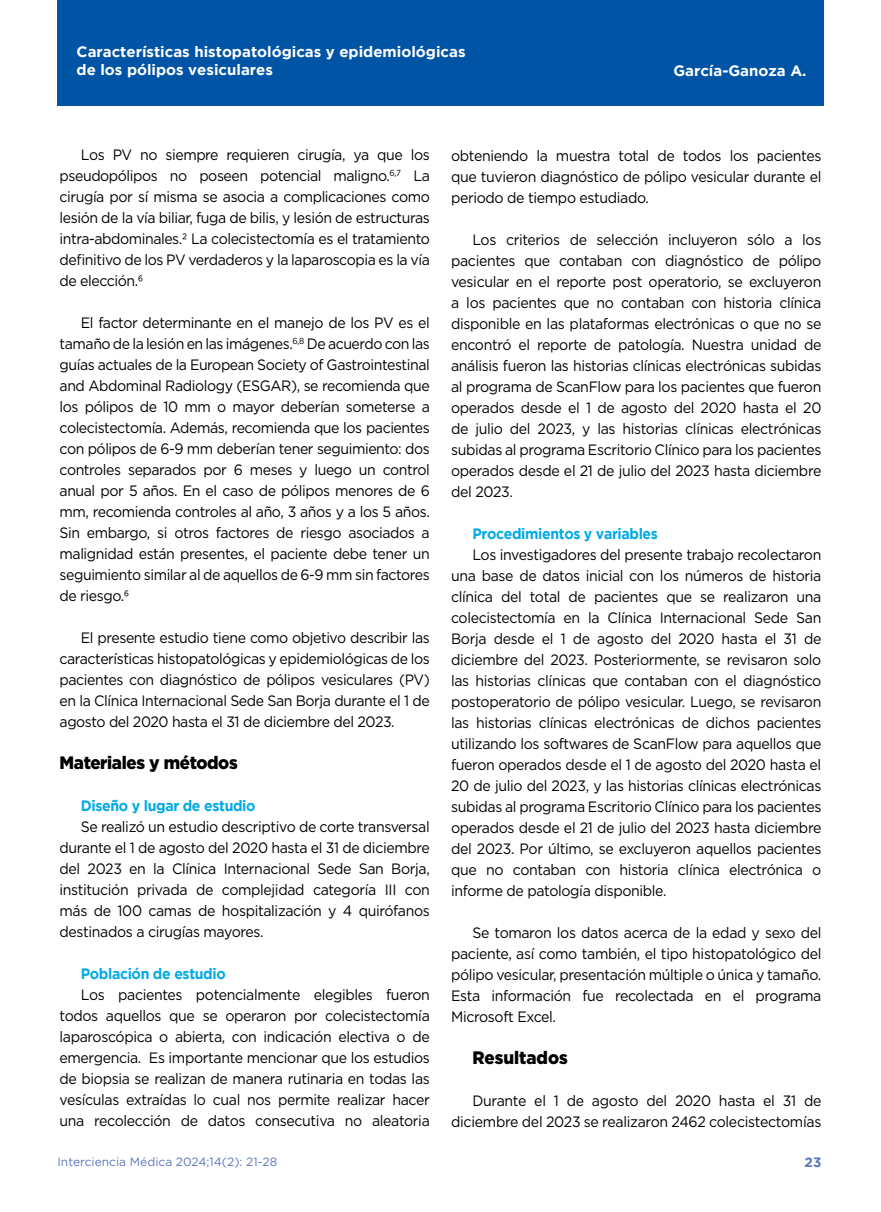
<style>
.page{position:relative;width:881px;height:1212px;background:#fff}
.page>*{position:absolute;margin:0;border:0;box-sizing:border-box;transform-origin:0 0}
.t1{font:900 18px "Gotham";letter-spacing:-.02em;color:#000;scale:.94 1}
.t2{font:900 18px "Gotham";color:#000;scale:.94 1}
.t3{font:15px/21px "Gotham";letter-spacing:-.025em;color:#000;text-align:justify;scale:.94 1}
.t4{font:700 15px/18px "Gotham";color:#fff}
.t5{font:700 15px "Gotham";letter-spacing:-.025em;color:#00aae7;scale:.94 1}
.t6{font:700 13.5px "Gotham";color:#5a77ba}
.t7{font:12px "Gotham";color:#5a77ba}
</style>
<div class="page">
<div style="left:57px;top:0;width:766px;height:106px;background:#0054a6"></div>
<p class="t4" style="left:77px;top:42px;width:390px">Características histopatológicas y epidemiológicas de los pólipos vesiculares</p>
<p class="t4" style="left:673px;top:61px;width:134px">García-Ganoza A.</p>
<p class="t3" style="left:60px;top:143px;width:395px;text-indent:21px">Los PV no siempre requieren cirugía, ya que los pseudopólipos no poseen potencial maligno.<sup>6,7</sup> La cirugía por sí misma se asocia a complicaciones como lesión de la vía biliar, fuga de bilis, y lesión de estructuras intra-abdominales.2 La colecistectomía es el tratamiento definitivo de los PV verdaderos y la laparoscopia es la vía de elección.6</p>
<p class="t3" style="left:60px;top:311px;width:395px;text-indent:21px">El factor determinante en el manejo de los PV es el tamaño de la lesión en las imágenes.<sup>6,8</sup> De acuerdo con las guías actuales de la European Society of Gastrointestinal and Abdominal Radiology (ESGAR), se recomienda que los pólipos de 10 mm o mayor deberían someterse a colecistectomía. Además, recomienda que los pacientes con pólipos de 6-9 mm deberían tener seguimiento: dos controles separados por 6 meses y luego un control anual por 5 años. En el caso de pólipos menores de 6 mm, recomienda controles al año, 3 años y a los 5 años.<br>Sin embargo, si otros factores de riesgo asociados a malignidad están presentes, el paciente debe tener un seguimiento similar al de aquellos de 6-9 mm sin factores de riesgo.6</p>
<p class="t3" style="left:60px;top:626px;width:395px;text-indent:21px">El presente estudio tiene como objetivo describir las características histopatológicas y epidemiológicas de los pacientes con diagnóstico de pólipos vesiculares (PV) en la Clínica Internacional Sede San Borja durante el 1 de agosto del 2020 hasta el 31 de diciembre del 2023.</p>
<p class="t1" style="left:60px;top:752px;width:191px">Materiales y métodos</p>
<p class="t5" style="left:81px;top:797px;width:187px">Diseño y lugar de estudio</p>
<p class="t3" style="left:60px;top:815px;width:395px;text-indent:21px">Se realizó un estudio descriptivo de corte transversal durante el 1 de agosto del 2020 hasta el 31 de diciembre del 2023 en la Clínica Internacional Sede San Borja, institución privada de complejidad categoría III con más de 100 camas de hospitalización y 4 quirófanos destinados a cirugías mayores.</p>
<p class="t5" style="left:81px;top:965px;width:156px">Población de estudio</p>
<p class="t3" style="left:60px;top:983px;width:395px;text-indent:21px">Los pacientes potencialmente elegibles fueron todos aquellos que se operaron por colecistectomía laparoscópica o abierta, con indicación electiva o de emergencia. Es importante mencionar que los estudios de biopsia se realizan de manera rutinaria en todas las vesículas extraídas lo cual nos permite realizar hacer una recolección de datos consecutiva no aleatoria</p>
<p class="t7" style="left:57px;top:1154px;width:221px">Interciencia Médica 2024;14(2): 21-28</p>
<p class="t3" style="left:451px;top:145px;width:395px">obteniendo la muestra total de todos los pacientes que tuvieron diagnóstico de pólipo vesicular durante el periodo de tiempo estudiado.</p>
<p class="t3" style="left:451px;top:229px;width:395px;text-indent:21px">Los criterios de selección incluyeron sólo a los pacientes que contaban con diagnóstico de pólipo vesicular en el reporte post operatorio, se excluyeron a los pacientes que no contaban con historia clínica disponible en las plataformas electrónicas o que no se encontró el reporte de patología. Nuestra unidad de análisis fueron las historias clínicas electrónicas subidas al programa de ScanFlow para los pacientes que fueron operados desde el 1 de agosto del 2020 hasta el 20 de julio del 2023, y las historias clínicas electrónicas subidas al programa Escritorio Clínico para los pacientes operados desde el 21 de julio del 2023 hasta diciembre del 2023.</p>
<p class="t5" style="left:472px;top:525px;width:199px">Procedimientos y variables</p>
<p class="t3" style="left:451px;top:544px;width:395px;text-indent:21px">Los investigadores del presente trabajo recolectaron una base de datos inicial con los números de historia clínica del total de pacientes que se realizaron una colecistectomía en la Clínica Internacional Sede San Borja desde el 1 de agosto del 2020 hasta el 31 de diciembre del 2023. Posteriormente, se revisaron solo las historias clínicas que contaban con el diagnóstico postoperatorio de pólipo vesicular. Luego, se revisaron las historias clínicas electrónicas de dichos pacientes utilizando los softwares de ScanFlow para aquellos que fueron operados desde el 1 de agosto del 2020 hasta el 20 de julio del 2023, y las historias clínicas electrónicas subidas al programa Escritorio Clínico para los pacientes operados desde el 21 de julio del 2023 hasta diciembre del 2023. Por último, se excluyeron aquellos pacientes que no contaban con historia clínica electrónica o informe de patología disponible.</p>
<p class="t3" style="left:451px;top:922px;width:395px;text-indent:21px">Se tomaron los datos acerca de la edad y sexo del paciente, así como también, el tipo histopatológico del pólipo vesicular, presentación múltiple o única y tamaño.<br>Esta información fue recolectada en el programa Microsoft Excel.</p>
<p class="t2" style="left:472px;top:1047px;width:103px">Resultados</p>
<p class="t3" style="left:451px;top:1090px;width:395px;text-align:right">Durante el 1 de agosto del 2020 hasta el 31 de diciembre del 2023 se realizaron 2462 colecistectomías</p>
<p class="t6" style="left:804px;top:1154px;width:18px">23</p>
</div>
